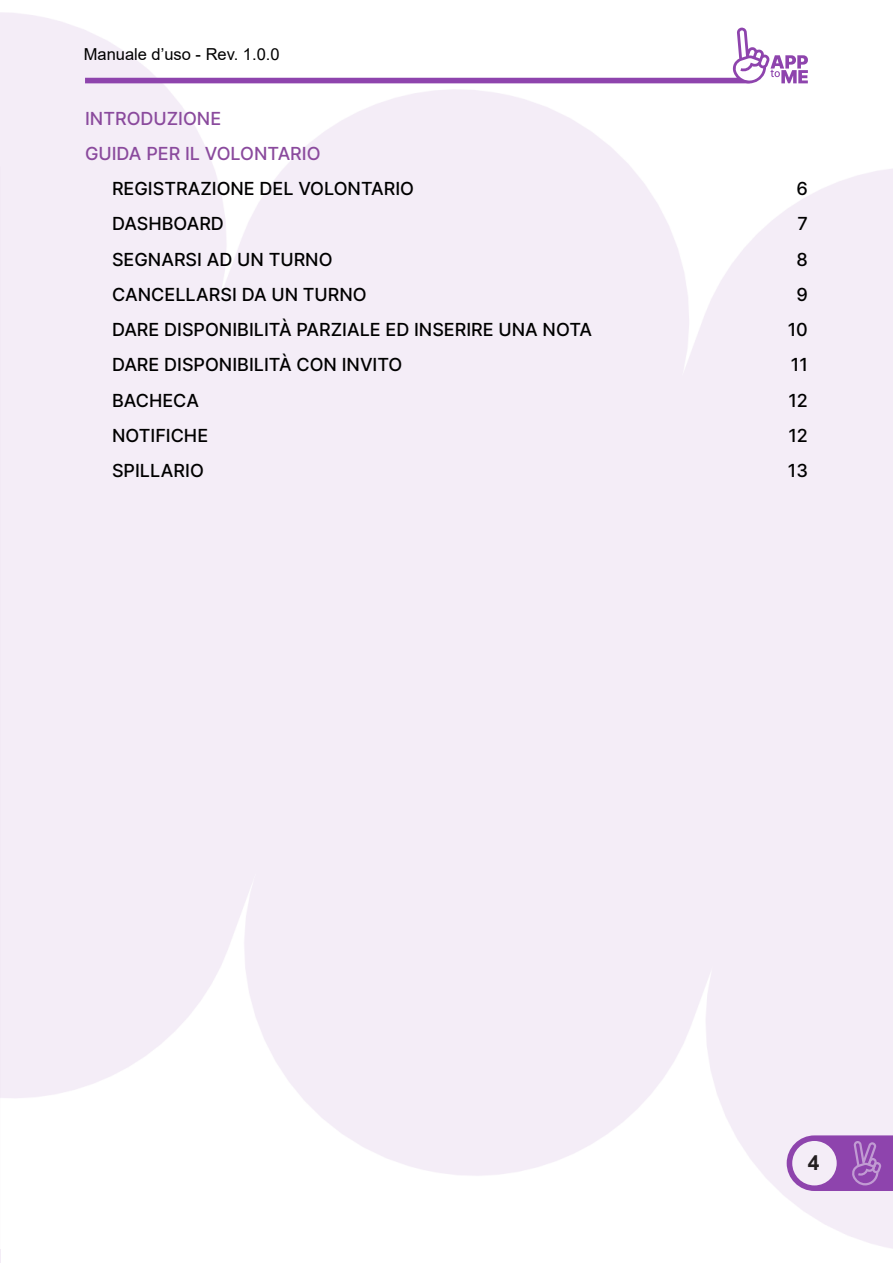
<style>
.page{position:relative;width:893px;height:1263px;background:#fff}
.page>*{position:absolute;margin:0;border:0;box-sizing:border-box;transform-origin:0 0}
.t1{font:700 21px "Arial";color:#231f20}
.t2{font:500 18px "Inter";color:#000}
.t3{font:500 18px/35.2px "Inter";color:#8a4a9d}
.t4{font:16.5px "Arial";color:#000}
</style>
<div class="page">
<img style="left:0;top:1249px;width:1px;height:14px">
<svg style="left:787px;top:1135px;width:106px;height:56px;background:#b280c7"></svg>
<svg style="left:85px;top:28px;width:723px;height:55px"></svg>
<p class="t4" style="left:84px;top:48px;width:197px">Manuale d’uso - Rev. 1.0.0</p>
<p class="t3" style="left:85px;top:100px;width:237px">INTRODUZIONE<br>GUIDA PER IL VOLONTARIO</p>
<p class="t2" style="left:112px;top:178px;width:304px">REGISTRAZIONE DEL VOLONTARIO</p>
<p class="t2" style="left:796px;top:178px;width:13px">6</p>
<p class="t2" style="left:112px;top:213px;width:113px">DASHBOARD</p>
<p class="t2" style="left:797px;top:213px;width:12px">7</p>
<p class="t2" style="left:112px;top:248px;width:222px">SEGNARSI AD UN TURNO</p>
<p class="t2" style="left:797px;top:248px;width:13px">8</p>
<p class="t2" style="left:112px;top:283px;width:256px">CANCELLARSI DA UN TURNO</p>
<p class="t2" style="left:796px;top:283px;width:13px">9</p>
<p class="t2" style="left:112px;top:319px;width:482px">DARE DISPONIBILITÀ PARZIALE ED INSERIRE UNA NOTA</p>
<p class="t2" style="left:788px;top:319px;width:22px">10</p>
<p class="t2" style="left:112px;top:354px;width:292px">DARE DISPONIBILITÀ CON INVITO</p>
<p class="t2" style="left:791px;top:354px;width:19px">11</p>
<p class="t2" style="left:112px;top:389px;width:88px">BACHECA</p>
<p class="t2" style="left:788px;top:389px;width:21px">12</p>
<p class="t2" style="left:112px;top:424px;width:98px">NOTIFICHE</p>
<p class="t2" style="left:788px;top:424px;width:21px">12</p>
<p class="t2" style="left:112px;top:460px;width:93px">SPILLARIO</p>
<p class="t2" style="left:788px;top:460px;width:22px">13</p>
<p class="t1" style="left:808px;top:1155px;width:13px">4</p>
</div>
